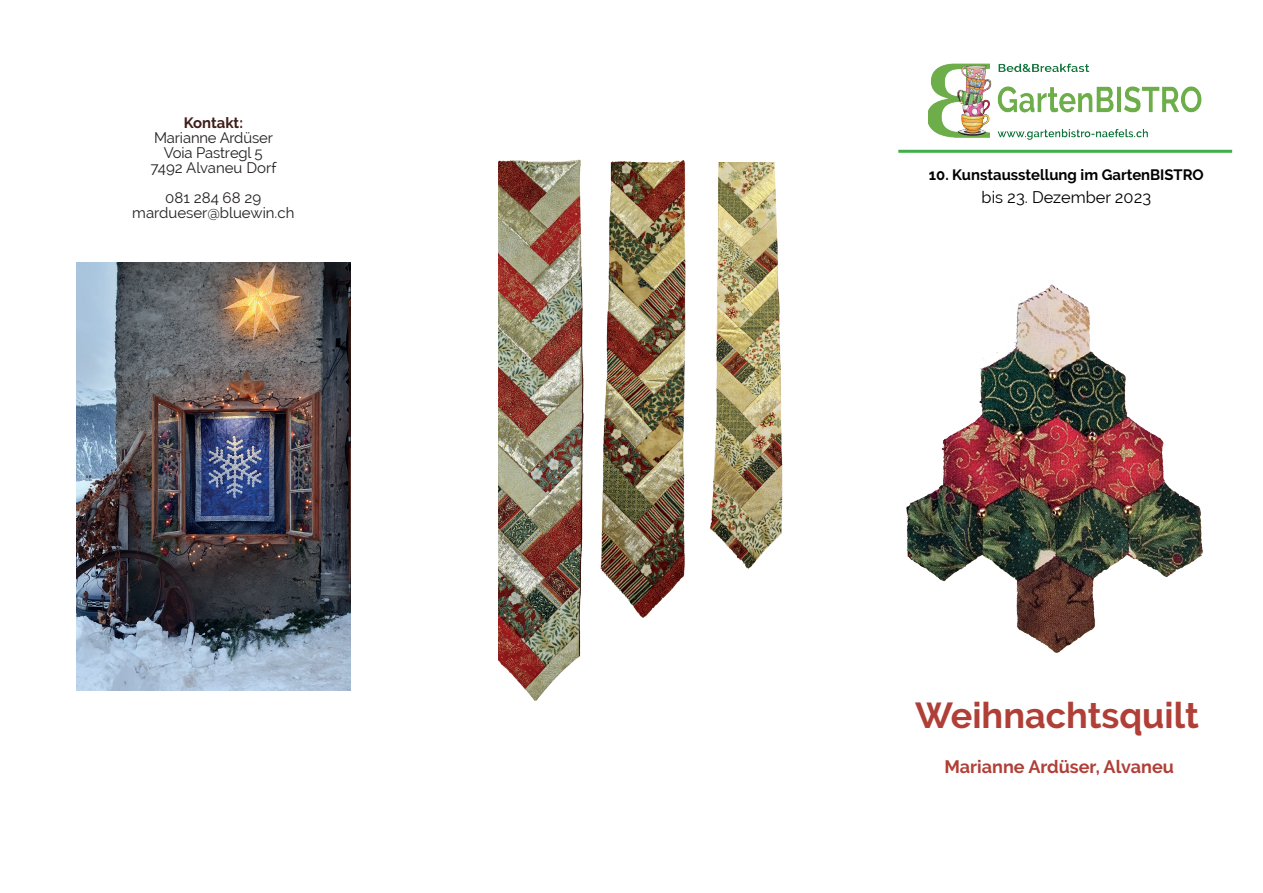
<style>
.page{position:relative;width:1263px;height:893px;background:#fff}
.page>*{position:absolute;margin:0;border:0;box-sizing:border-box;transform-origin:0 0}
.t1{font:700 36px "Raleway";color:#b03f37}
.t2{font:700 18px "Raleway";color:#b03f37}
.t3{font:16.5px "Raleway";color:#000}
.t4{font:15px/15px "Raleway";letter-spacing:-.005em;color:#231f20;text-align:center}
.t5{font:700 15px "Raleway";color:#000}
.t6{font:700 15px "Raleway";color:#3f1d17}
</style>
<div class="page">
<img style="left:928px;top:63px;width:274px;height:77px">
<hr style="left:898px;top:150px;width:334px;height:3px;background:#40ae49">
<img style="left:498px;top:159px;width:86px;height:542px">
<img style="left:600px;top:160px;width:86px;height:458px">
<img style="left:710px;top:162px;width:73px;height:407px">
<img style="left:76px;top:263px;width:274px;height:427px">
<img style="left:906px;top:284px;width:297px;height:369px">
<p class="t6" style="left:184px;top:114px;width:61px">Kontakt:</p>
<p class="t4" style="left:150px;top:130px;width:128px">Marianne Ardüser<br>Voia Pastregl 5<br>7492 Alvaneu Dorf</p>
<p class="t4" style="left:132px;top:190px;width:164px">081 284 68 29 mardueser@bluewin.ch</p>
<p class="t5" style="left:929px;top:166px;width:276px">10. Kunstausstellung im GartenBISTRO</p>
<p class="t3" style="left:981px;top:187px;width:171px">bis 23. Dezember 2023</p>
<h1 class="t1" style="left:915px;top:694px;width:285px">Weihnachtsquilt</h1>
<p class="t2" style="left:944px;top:756px;width:231px">Marianne Ardüser, Alvaneu</p>
</div>
